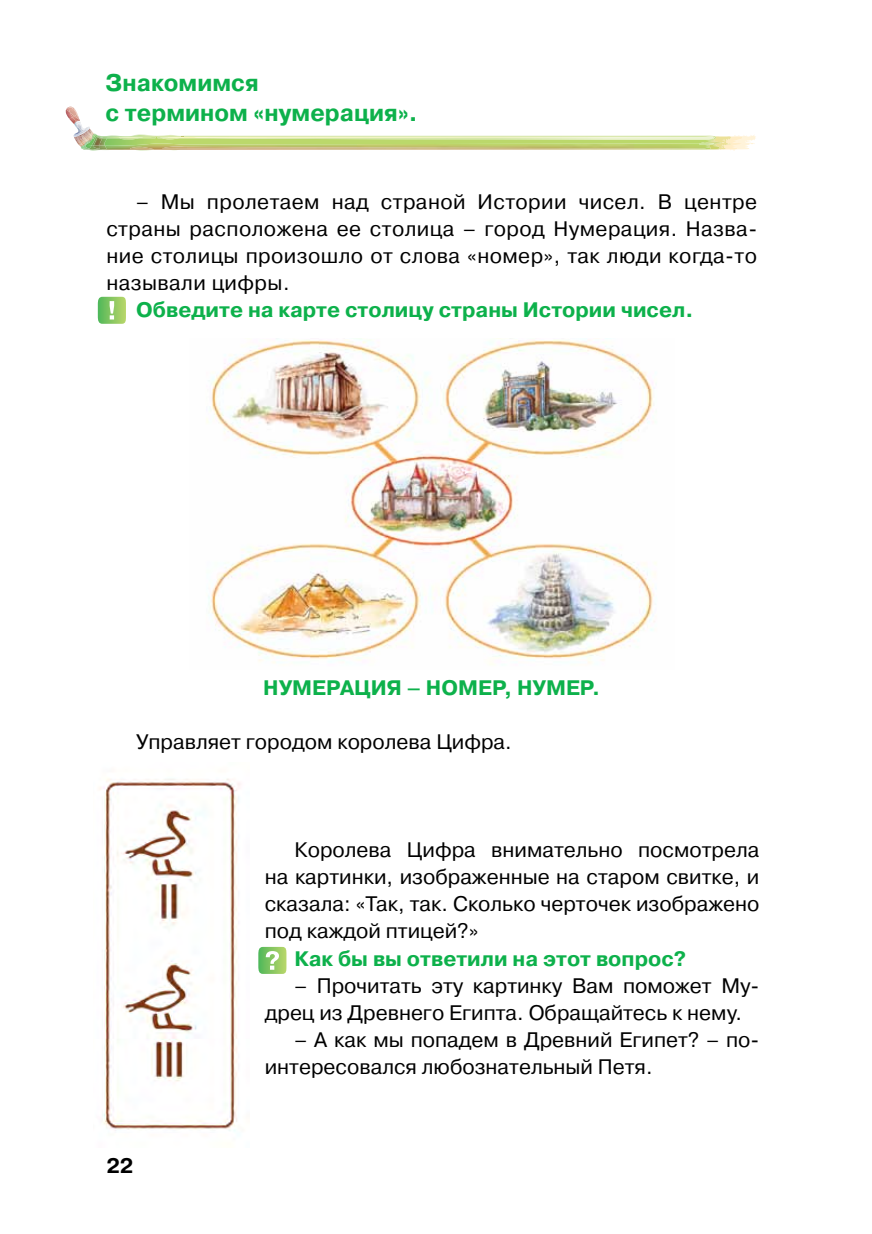
<style>
.page{position:relative;width:872px;height:1234px;background:#fff}
.page>*{position:absolute;margin:0;border:0;box-sizing:border-box;transform-origin:0 0}
.t1{font:700 24px/30px "Pragmatica C";color:#0db14b}
.t2{font:21px/27px "Pragmatica C";color:#000;text-align:justify}
.t3{font:700 21px "Pragmatica C";color:#0db14b}
.t4{font:700 21px "Pragmatica C";color:#000}
</style>
<div class="page">
<svg style="left:65px;top:107px;width:689px;height:44px"></svg>
<img style="left:212px;top:136px;width:503px;height:4px">
<img style="left:194px;top:137px;width:518px;height:1px">
<img style="left:206px;top:338px;width:450px;height:327px">
<img style="left:99px;top:778px;width:141px;height:354px">
<svg style="left:258px;top:946px;width:28px;height:27px"></svg>
<svg style="left:98px;top:297px;width:28px;height:27px"></svg>
<p class="t1" style="left:106px;top:68px;width:313px">Знакомимся<br>с термином «нумерация».</p>
<p class="t2" style="left:106px;top:188px;width:652px;text-indent:30px">– Мы пролетаем над страной Истории чисел. В центре страны расположена ее столица – город Нумерация. Назва&shy;ние столицы произошло от слова «номер», так люди когда-то называли цифры.</p>
<p class="t3" style="left:136px;top:298px;width:559px">Обведите на карте столицу страны Истории чисел.</p>
<p class="t3" style="left:263px;top:676px;width:339px">НУМЕРАЦИЯ – НОМЕР, НУМЕР.</p>
<p class="t2" style="left:136px;top:728px;width:377px">Управляет городом королева Цифра.</p>
<p class="t4" style="left:106px;top:1153px;width:29px">22</p>
<p class="t2" style="left:265px;top:836px;width:496px;text-indent:30px">Королева Цифра внимательно посмотрела на картинки, изображенные на старом свитке, и сказала: «Так, так. Сколько черточек изображено под каждой птицей?»</p>
<p class="t3" style="left:294px;top:946px;width:393px">Как бы вы ответили на этот вопрос?</p>
<p class="t2" style="left:265px;top:971px;width:496px;text-indent:30px">– Прочитать эту картинку Вам поможет Му&shy;дрец из Древнего Египта. Обращайтесь к нему.</p>
<p class="t2" style="left:265px;top:1025px;width:496px;text-indent:30px">– А как мы попадем в Древний Египет? – по&shy;интересовался любознательный Петя.</p>
</div>
